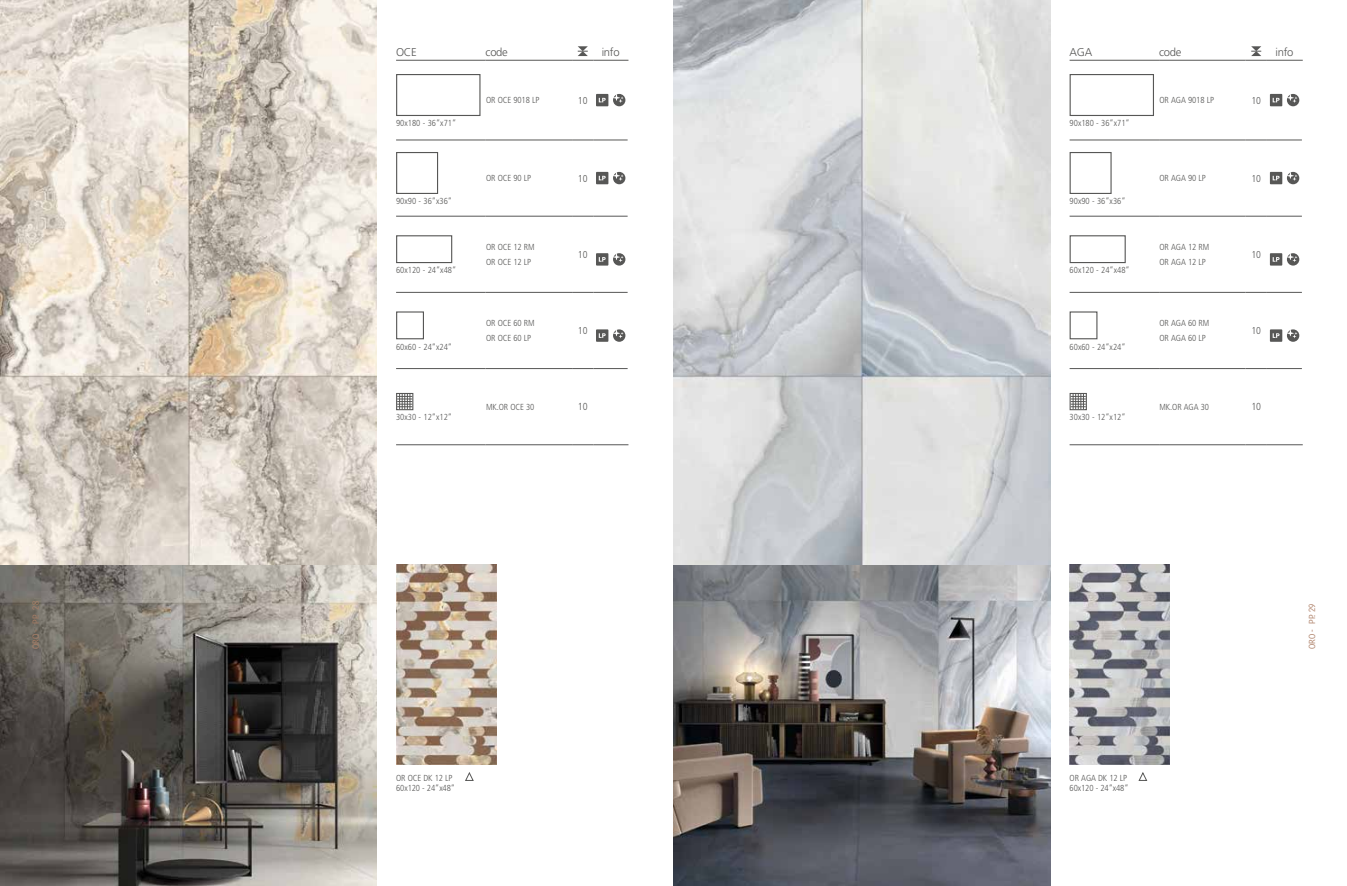
<style>
.page{position:relative;width:1347px;height:886px;background:#fff}
.page>*{position:absolute;margin:0;border:0;box-sizing:border-box;transform-origin:0 0}
.t1{font:300 11.25px "Frutiger";letter-spacing:-.025em;color:#575756}
.t2{font:300 condensed 10.12px "Frutiger";color:#575756}
.t3{font:300 condensed 10px "Frutiger";color:#575756}
.t4{font:9.38px "Bell Centennial Address";letter-spacing:.02em;color:#ad7f66}
.t5{font:300 condensed 8.75px/15px "Frutiger";letter-spacing:-.01em;color:#575756}
</style>
<div class="page">
<img style="left:1069px;top:564px;width:100px;height:200px">
<svg style="left:1138px;top:772px;width:9px;height:9px"></svg>
<hr style="left:1069px;top:60px;width:90px;height:1px;background:#575756">
<hr style="left:1069px;top:140px;width:90px;height:1px;background:#575756">
<hr style="left:1069px;top:216px;width:90px;height:1px;background:#575756">
<hr style="left:1069px;top:292px;width:90px;height:1px;background:#575756">
<hr style="left:1069px;top:368px;width:90px;height:1px;background:#575756">
<hr style="left:1159px;top:60px;width:86px;height:1px;background:#575756">
<hr style="left:1159px;top:140px;width:86px;height:1px;background:#575756">
<hr style="left:1159px;top:216px;width:86px;height:1px;background:#575756">
<hr style="left:1159px;top:292px;width:86px;height:1px;background:#575756">
<hr style="left:1159px;top:368px;width:86px;height:1px;background:#575756">
<hr style="left:1266px;top:60px;width:36px;height:1px;background:#575756">
<svg style="left:1245px;top:140px;width:21px;height:1px"></svg>
<hr style="left:1266px;top:140px;width:35px;height:1px;background:#575756">
<svg style="left:1245px;top:216px;width:21px;height:1px"></svg>
<hr style="left:1266px;top:216px;width:35px;height:1px;background:#575756">
<svg style="left:1245px;top:292px;width:21px;height:1px"></svg>
<hr style="left:1266px;top:292px;width:35px;height:1px;background:#575756">
<svg style="left:1245px;top:368px;width:21px;height:1px"></svg>
<hr style="left:1266px;top:368px;width:35px;height:1px;background:#575756">
<hr style="left:1069px;top:444px;width:90px;height:1px;background:#575756">
<hr style="left:1159px;top:444px;width:86px;height:1px;background:#575756">
<svg style="left:1245px;top:444px;width:21px;height:1px"></svg>
<hr style="left:1266px;top:444px;width:36px;height:1px;background:#575756">
<svg style="left:1245px;top:46px;width:21px;height:15px"></svg>
<div style="left:1069px;top:74px;width:85px;height:42px;border:1px solid #575756"></div>
<svg style="left:1269px;top:94px;width:30px;height:12px"></svg>
<div style="left:1069px;top:152px;width:42px;height:42px;border:1px solid #575756"></div>
<svg style="left:1269px;top:172px;width:30px;height:12px"></svg>
<div style="left:1069px;top:235px;width:56px;height:28px;border:1px solid #575756"></div>
<svg style="left:1269px;top:253px;width:30px;height:13px"></svg>
<div style="left:1069px;top:311px;width:28px;height:28px;border:1px solid #575756"></div>
<svg style="left:1269px;top:329px;width:30px;height:13px"></svg>
<svg style="left:1071px;top:395px;width:13px;height:13px"></svg>
<div style="left:1069px;top:393px;width:17px;height:17px;border:1px solid #575756"></div>
<img style="left:673px;top:564px;width:377px;height:322px">
<svg style="left:465px;top:772px;width:9px;height:9px"></svg>
<hr style="left:396px;top:60px;width:89px;height:1px;background:#575756">
<hr style="left:396px;top:140px;width:89px;height:1px;background:#575756">
<hr style="left:396px;top:216px;width:89px;height:1px;background:#575756">
<hr style="left:396px;top:292px;width:89px;height:1px;background:#575756">
<hr style="left:396px;top:368px;width:89px;height:1px;background:#575756">
<hr style="left:485px;top:60px;width:87px;height:1px;background:#575756">
<hr style="left:485px;top:140px;width:87px;height:1px;background:#575756">
<hr style="left:485px;top:216px;width:87px;height:1px;background:#575756">
<hr style="left:485px;top:292px;width:87px;height:1px;background:#575756">
<hr style="left:485px;top:368px;width:87px;height:1px;background:#575756">
<hr style="left:593px;top:60px;width:35px;height:1px;background:#575756">
<svg style="left:572px;top:140px;width:21px;height:1px"></svg>
<hr style="left:593px;top:140px;width:34px;height:1px;background:#575756">
<svg style="left:572px;top:216px;width:21px;height:1px"></svg>
<hr style="left:593px;top:216px;width:34px;height:1px;background:#575756">
<svg style="left:572px;top:292px;width:21px;height:1px"></svg>
<hr style="left:593px;top:292px;width:34px;height:1px;background:#575756">
<svg style="left:572px;top:368px;width:21px;height:1px"></svg>
<hr style="left:593px;top:368px;width:34px;height:1px;background:#575756">
<hr style="left:396px;top:444px;width:89px;height:1px;background:#575756">
<hr style="left:485px;top:444px;width:87px;height:1px;background:#575756">
<svg style="left:572px;top:444px;width:21px;height:1px"></svg>
<hr style="left:593px;top:444px;width:35px;height:1px;background:#575756">
<svg style="left:572px;top:46px;width:21px;height:15px"></svg>
<div style="left:396px;top:74px;width:84px;height:42px;border:1px solid #575756"></div>
<svg style="left:596px;top:94px;width:29px;height:12px"></svg>
<div style="left:396px;top:152px;width:42px;height:42px;border:1px solid #575756"></div>
<svg style="left:596px;top:172px;width:29px;height:12px"></svg>
<div style="left:396px;top:235px;width:56px;height:28px;border:1px solid #575756"></div>
<svg style="left:596px;top:253px;width:29px;height:13px"></svg>
<div style="left:396px;top:311px;width:28px;height:28px;border:1px solid #575756"></div>
<svg style="left:596px;top:329px;width:29px;height:13px"></svg>
<svg style="left:398px;top:395px;width:13px;height:13px"></svg>
<div style="left:396px;top:393px;width:17px;height:17px;border:1px solid #575756"></div>
<img style="left:0;top:0;width:376px;height:886px">
<img style="left:396px;top:564px;width:100px;height:200px">
<img style="left:673px;top:0;width:377px;height:564px">
<p class="t1" style="left:396px;top:45px;width:22px">OCE</p>
<p class="t1" style="left:485px;top:45px;width:24px">code</p>
<p class="t1" style="left:602px;top:45px;width:19px">info</p>
<p class="t1" style="left:1069px;top:45px;width:24px">AGA</p>
<p class="t1" style="left:1159px;top:45px;width:24px">code</p>
<p class="t1" style="left:1275px;top:45px;width:19px">info</p>
<p class="t5" style="left:486px;top:93px;width:55px">OR OCE 9018 LP</p>
<p class="t3" style="left:578px;top:95px;width:11px">10</p>
<p class="t5" style="left:1159px;top:93px;width:56px">OR AGA 9018 LP</p>
<p class="t3" style="left:1251px;top:95px;width:11px">10</p>
<p class="t5" style="left:396px;top:116px;width:62px">90x180 - 36”x71”</p>
<p class="t5" style="left:1069px;top:116px;width:62px">90x180 - 36”x71”</p>
<p class="t5" style="left:486px;top:171px;width:47px">OR OCE 90 LP</p>
<p class="t3" style="left:578px;top:173px;width:11px">10</p>
<p class="t5" style="left:1159px;top:171px;width:48px">OR AGA 90 LP</p>
<p class="t3" style="left:1251px;top:173px;width:11px">10</p>
<p class="t5" style="left:396px;top:194px;width:58px">90x90 - 36”x36”</p>
<p class="t5" style="left:1069px;top:194px;width:58px">90x90 - 36”x36”</p>
<p class="t5" style="left:396px;top:263px;width:62px">60x120 - 24”x48”</p>
<p class="t5" style="left:486px;top:240px;width:50px">OR OCE 12 RM<br>OR OCE 12 LP</p>
<p class="t3" style="left:578px;top:249px;width:11px">10</p>
<p class="t5" style="left:1069px;top:263px;width:62px">60x120 - 24”x48”</p>
<p class="t5" style="left:1159px;top:240px;width:51px">OR AGA 12 RM<br>OR AGA 12 LP</p>
<p class="t3" style="left:1251px;top:249px;width:11px">10</p>
<p class="t5" style="left:396px;top:339px;width:58px">60x60 - 24”x24”</p>
<p class="t5" style="left:486px;top:316px;width:50px">OR OCE 60 RM<br>OR OCE 60 LP</p>
<p class="t3" style="left:578px;top:325px;width:11px">10</p>
<p class="t5" style="left:1069px;top:339px;width:58px">60x60 - 24”x24”</p>
<p class="t5" style="left:1159px;top:316px;width:51px">OR AGA 60 RM<br>OR AGA 60 LP</p>
<p class="t3" style="left:1251px;top:325px;width:11px">10</p>
<p class="t5" style="left:486px;top:399px;width:50px">MK.OR OCE 30</p>
<p class="t2" style="left:578px;top:401px;width:11px">10</p>
<p class="t5" style="left:1159px;top:399px;width:51px">MK.OR AGA 30</p>
<p class="t2" style="left:1251px;top:401px;width:11px">10</p>
<p class="t5" style="left:396px;top:410px;width:58px">30x30 - 12”x12”</p>
<p class="t5" style="left:1069px;top:410px;width:58px">30x30 - 12”x12”</p>
<p class="t4" style="left:30px;top:649px;width:50px;rotate:-90deg">ORO - PP. 28</p>
<p class="t4" style="left:1306px;top:649px;width:47px;rotate:-90deg">ORO - PP. 29</p>
<p class="t5" style="left:396px;top:773px;width:60px;line-height:10px">OR OCE DK 12 LP<br>60x120 - 24”x48”</p>
<p class="t5" style="left:1069px;top:773px;width:60px;line-height:10px">OR AGA DK 12 LP<br>60x120 - 24”x48”</p>
</div>
